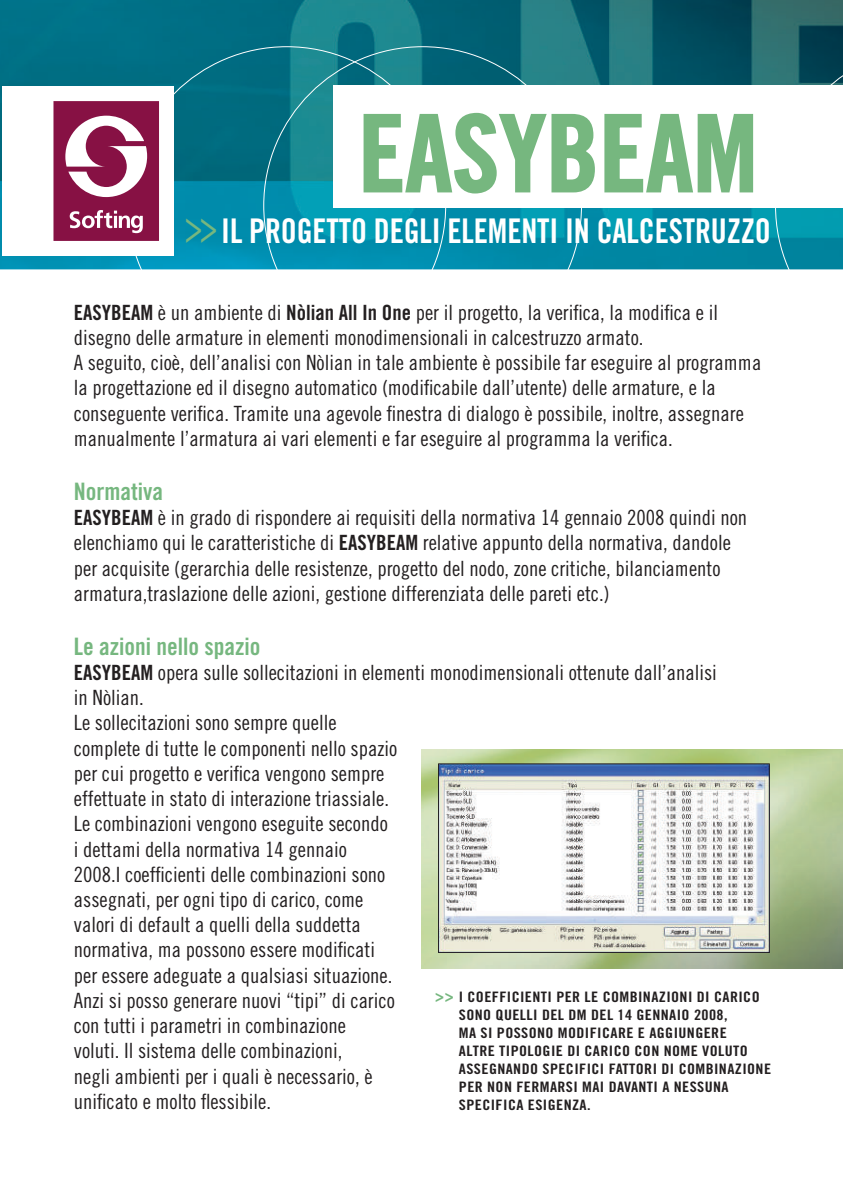
<style>
.page{position:relative;width:843px;height:1195px;background:#fff}
.page>*{position:absolute;margin:0;border:0;box-sizing:border-box;transform-origin:0 0}
.t1{font:105.8px "Trade Gothic Bold Cond Twenty";color:#76b77f}
.t2{font:34px "Trade Gothic Bold Cond Twenty";letter-spacing:-.005em;color:#fff;scale:.94 1}
.t3{font:24px "Trade Gothic Bold Cond Twenty";color:#76b77f}
.t4{font:21px/25.2px "Trade Gothic Cond Eighteen";color:#231f20}
.t5{font:21px "Trade Gothic Bold Cond Twenty";color:#231f20}
.t6{font:14.4px/18px "Trade Gothic Bold Cond Twenty";letter-spacing:.025em;color:#231f20;scale:1.11 1}
.s1{font-family:"Trade Gothic Cond Eighteen";font-size:47.4px;color:#76b77f}
.s2{font-family:"Trade Gothic Bold Cond Twenty"}
.s3{font-size:18px;color:#76b77f}
</style>
<div class="page">
<img style="left:0;top:0;width:842px;height:269px">
<svg style="left:775px;top:46px;width:67px;height:223px;background:#0d7a8c"></svg>
<div style="left:2px;top:86px;width:171px;height:169px;background:#fff"></div>
<svg style="left:53px;top:101px;width:106px;height:140px"></svg>
<div style="left:333px;top:86px;width:509px;height:122px;background:#fff"></div>
<svg style="left:363px;top:112px;width:232px;height:82px"></svg>
<svg style="left:604px;top:113px;width:150px;height:80px"></svg>
<img style="left:421px;top:749px;width:421px;height:219px">
<img style="left:440px;top:765px;width:327px;height:185px">
<h1 class="t1" style="left:358px;top:89px;width:239px">EASYBEAM</h1>
<h2 class="t2" style="left:185px;top:210px;width:559px"><span class="s1">&gt;&gt;</span> IL PROGETTO DEGLI ELEMENTI IN CALCESTRUZZ</h2>
<h2 class="t2" style="left:754px;top:210px;width:18px">O</h2>
<p class="t4" style="left:74px;top:299px;width:688px;text-indent:84px">è un ambiente di <span class="s2">NÒLIAN ALL IN ONE</span> per il progetto, la verifica, la modifica e il disegno delle armature in elementi monodimensionali in calcestruzzo armato.<br>A seguito, cioè, dell’analisi con Nòlian in tale ambiente è possibile far eseguire al programma la progettazione ed il disegno automatico (modificabile dall’utente) delle armature, e la conseguente verifica. Tramite una agevole finestra di dialogo è possibile, inoltre, assegnare manualmente l’armatura ai vari elementi e far eseguire al programma la verifica.</p>
<p class="t3" style="left:74px;top:476px;width:91px">NORMATIVA</p>
<p class="t5" style="left:74px;top:505px;width:39px">EASYBEAM</p>
<p class="t5" style="left:74px;top:299px;width:39px">EASYBEAM</p>
<p class="t4" style="left:74px;top:504px;width:674px;text-indent:84px">è in grado di rispondere ai requisiti della normativa 14 gennaio 2008 quindi non elenchiamo qui le caratteristiche di <span class="s2">EASYBEAM</span></p>
<p class="t4" style="left:74px;top:530px;width:658px;text-indent:349px">relative appunto della normativa, dandole per acquisite (gerarchia delle resistenze, progetto del nodo, zone critiche, bilanciamento armatura,traslazione delle azioni, gestione differenziata delle pareti etc.)</p>
<p class="t3" style="left:74px;top:631px;width:188px">LE AZIONI NELLO SPAZIO</p>
<p class="t5" style="left:74px;top:659px;width:39px">EASYBEAM</p>
<p class="t4" style="left:158px;top:659px;width:560px">opera sulle sollecitazioni in elementi monodimensionali ottenute dall’analisi</p>
<p class="t4" style="left:74px;top:684px;width:325px">in Nòlian.<br>Le sollecitazioni sono sempre quelle complete di tutte le componenti nello spazio per cui progetto e verifica vengono sempre effettuate in stato di interazione triassiale.<br>Le combinazioni vengono eseguite secondo i dettami della normativa 14 gennaio 2008.I coefficienti delle combinazioni sono assegnati, per ogni tipo di carico, come valori di default a quelli della suddetta normativa, ma possono essere modificati per essere adeguate a qualsiasi situazione.<br>Anzi si posso generare nuovi “tipi” di carico con tutti i parametri in combinazione<br>voluti. Il sistema delle combinazioni,<br>negli ambienti per i quali è necessario, è unificato e molto flessibile.</p>
<p class="t6" style="left:435px;top:987px;width:94px"><span class="s3">&gt;&gt;</span> I COEFFICIENTI</p>
<p class="t6" style="left:556px;top:987px;width:106px">PER LE COMBINAZIONI</p>
<p class="t6" style="left:696px;top:987px;width:56px">DI CARICO</p>
<p class="t6" style="left:459px;top:1005px;width:8px">SONO</p>
<p class="t6" style="left:459px;top:1005px;width:243px;text-indent:37px">QUELLI DEL DM DEL 14 GENNAIO 2008,<br>MA SI POSSONO</p>
<p class="t6" style="left:557px;top:1023px;width:154px">MODIFICARE E AGGIUNGERE</p>
<p class="t6" style="left:459px;top:1041px;width:62px">ALTRE TI POLOGI</p>
<p class="t6" style="left:459px;top:1041px;width:283px;text-indent:97px">E DI CARICO CON NOME VOLUTO<br>ASSEGNANDO SPECIFICI FATTORI DI COMBINAZIONE<br>PER NON</p>
<p class="t6" style="left:516px;top:1077px;width:117px">FERMARSI MAI DAVANTI</p>
<p class="t6" style="left:662px;top:1077px;width:61px">A NESSUNA</p>
<p class="t6" style="left:459px;top:1095px;width:120px">SPECIFI CA ESIGENZA.</p>
</div>
